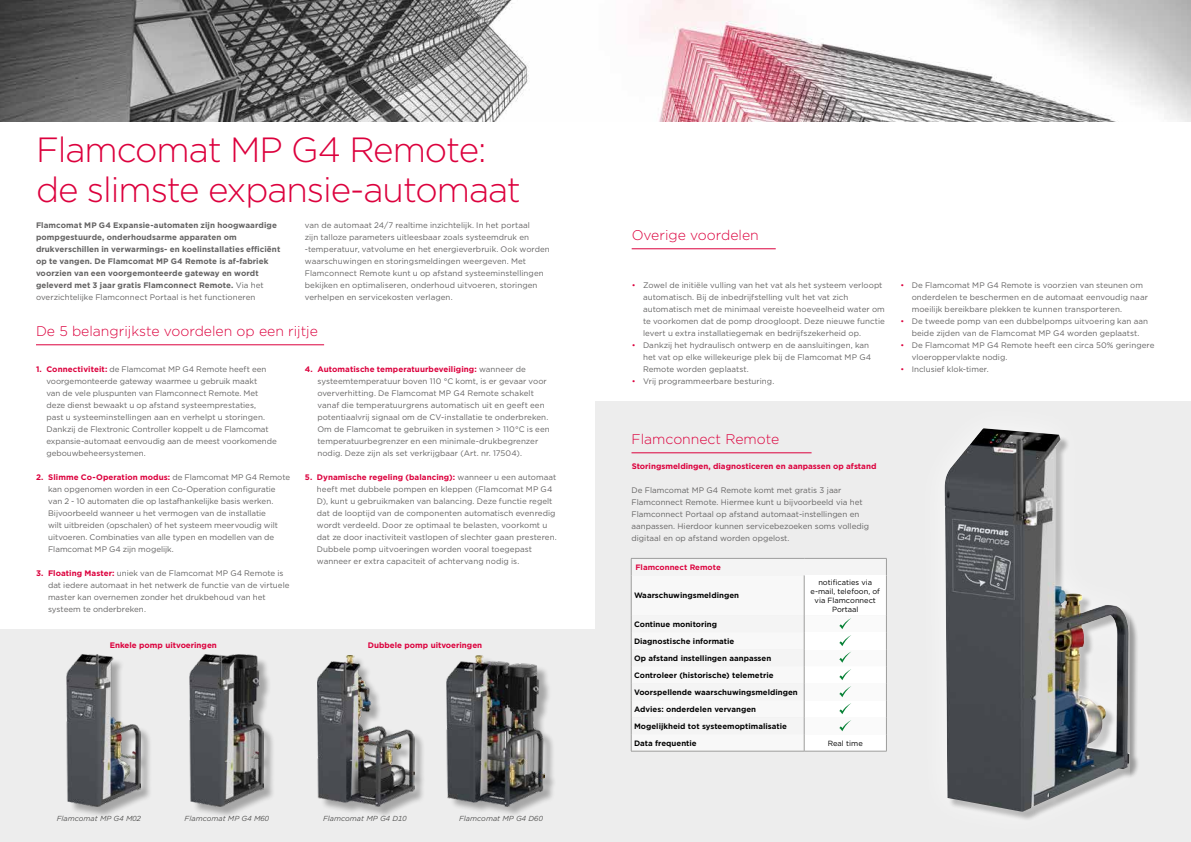
<style>
.page{position:relative;width:1191px;height:842px;background:#fff}
.page>*{position:absolute;margin:0;border:0;box-sizing:border-box;transform-origin:0 0}
.t1{font:300 35px/40px "Gotham";letter-spacing:-.03em;color:#dc013d}
.t2{font:300 14px "Gotham";color:#dc013d}
.t3{font:8px/12px "Gotham";color:#646363}
.t4{font:700 8px/12px "Gotham";letter-spacing:.01em;color:#646363}
.t5{font:700 8px "Gotham";color:#dc013d}
.t6{font:700 7.5px "Gotham Office";color:#000}
.t7{font:7.5px/9px "Gotham";color:#000;text-align:center}
.t8{font:700 7.5px "Gotham Office";color:#dc013d}
.t9{font:italic 7px "Gotham Office";color:#3c3c3b}
.s1{font-weight:400}
.s2{font-weight:700;color:#dc013d}
.s3{color:#dc013d}
</style>
<div class="page">
<div style="left:595px;top:401px;width:596px;height:441px;background:#ededed"></div>
<div style="left:0;top:630px;width:595px;height:212px;background:#ededed"></div>
<hr style="left:36px;top:345px;width:288px;height:1px;background:#dc013d">
<hr style="left:631px;top:453px;width:180px;height:1px;background:#dc013d">
<img style="left:0;top:0;width:1191px;height:122px">
<div style="left:946px;top:430px;width:193px;height:392px;background:#000;opacity:.35"></div>
<div style="left:914px;top:401px;width:215px;height:429px;background:#ededed"></div>
<img style="left:944px;top:428px;width:185px;height:384px">
<hr style="left:631px;top:558px;width:173px;height:1px;background:#9d9d9c">
<hr style="left:804px;top:558px;width:82px;height:1px;background:#9d9d9c">
<hr style="left:631px;top:751px;width:173px;height:1px;background:#9d9d9c">
<hr style="left:804px;top:751px;width:82px;height:1px;background:#9d9d9c">
<div style="left:631px;top:559px;width:256px;height:192px;background:#f8f8f8"></div>
<div style="left:68px;top:656px;width:84px;height:162px;background:#000;opacity:.3"></div>
<img style="left:66px;top:654px;width:74px;height:152px">
<div style="left:192px;top:656px;width:84px;height:162px;background:#000;opacity:.3"></div>
<img style="left:190px;top:654px;width:74px;height:152px">
<div style="left:319px;top:657px;width:107px;height:161px;background:#000;opacity:.3"></div>
<img style="left:318px;top:655px;width:96px;height:151px">
<div style="left:448px;top:657px;width:108px;height:161px;background:#000;opacity:.3"></div>
<img style="left:447px;top:655px;width:97px;height:151px">
<hr style="left:631px;top:249px;width:144px;height:1px;background:#dc013d">
<h1 class="t1" style="left:36px;top:129px;width:486px">Flamcomat MP G4 Remote: de slimste expansie-automaat</h1>
<p class="t4" style="left:36px;top:219px;width:246px">Flamcomat MP G4 Expansie-automaten zijn hoogwaardige pompgestuurde, onderhoudsarme apparaten om drukverschillen in verwarmings- en koelinstallaties efficiënt op te vangen. De Flamcomat MP G4 Remote is af-fabriek voorzien van een voorgemonteerde gateway en wordt geleverd met 3 jaar gratis Flamconnect Remote. <span class="s1">Via het overzichtelijke Flamconnect Portaal is het functioneren</span></p>
<p class="t3" style="left:305px;top:219px;width:246px">van de automaat 24/7 realtime inzichtelijk. In het portaal<br>zijn talloze parameters uitleesbaar zoals systeemdruk en -temperatuur, vatvolume en het energieverbruik. Ook worden waarschuwingen en storingsmeldingen weergeven. Met Flamconnect Remote kunt u op afstand systeeminstellingen bekijken en optimaliseren, onderhoud uitvoeren, storingen verhelpen en servicekosten verlagen.</p>
<h2 class="t2" style="left:36px;top:322px;width:283px">De 5 belangrijkste voordelen op een rijtje</h2>
<p class="t3" style="left:46px;top:363px;width:232px;text-indent:-10px"><span class="s2">1. Connectiviteit:</span> de Flamcomat MP G4 Remote heeft een voorgemonteerde gateway waarmee u gebruik maakt<br>van de vele pluspunten van Flamconnect Remote. Met deze dienst bewaakt u op afstand systeemprestaties,<br>past u systeeminstellingen aan en verhelpt u storingen.<br>Dankzij de Flextronic Controller koppelt u de Flamcomat expansie-automaat eenvoudig aan de meest voorkomende gebouwbeheersystemen.</p>
<p class="t3" style="left:48px;top:471px;width:243px;text-indent:-12px"><span class="s2">2. Slimme Co-Operation modus:</span> de Flamcomat MP G4 Remote kan opgenomen worden in een Co-Operation configuratie van 2 - 10 automaten die op lastafhankelijke basis werken.<br>Bijvoorbeeld wanneer u het vermogen van de installatie<br>wilt uitbreiden (opschalen) of het systeem meervoudig wilt uitvoeren. Combinaties van alle typen en modellen van de Flamcomat MP G4 zijn mogelijk.</p>
<p class="t3" style="left:48px;top:567px;width:243px;text-indent:-12px"><span class="s2">3. Floating Master:</span> uniek van de Flamcomat MP G4 Remote is dat iedere automaat in het netwerk de functie van de virtuele master kan overnemen zonder het drukbehoud van het systeem te onderbreken.</p>
<p class="t3" style="left:317px;top:363px;width:234px;text-indent:-13px"><span class="s2">4. Automatische temperatuurbeveiliging:</span> wanneer de systeemtemperatuur boven 110 °C komt, is er gevaar voor oververhitting. De Flamcomat MP G4 Remote schakelt vanaf die temperatuurgrens automatisch uit en geeft een potentiaalvrij signaal om de CV-installatie te onderbreken.<br>Om de Flamcomat te gebruiken in systemen &gt; 110°C is een temperatuurbegrenzer en een minimale-drukbegrenzer nodig. Deze zijn als set verkrijgbaar (Art. nr. 17504).</p>
<p class="t3" style="left:317px;top:471px;width:241px;text-indent:-12px"><span class="s2">5. Dynamische regeling (balancing):</span> wanneer u een automaat heeft met dubbele pompen en kleppen (Flamcomat MP G4<br>D), kunt u gebruikmaken van balancing. Deze functie regelt dat de looptijd van de componenten automatisch evenredig wordt verdeeld. Door ze optimaal te belasten, voorkomt u dat ze door inactiviteit vastlopen of slechter gaan presteren.<br>Dubbele pomp uitvoeringen worden vooral toegepast wanneer er extra capaciteit of achtervang nodig is.</p>
<p class="t5" style="left:110px;top:640px;width:109px">Enkele pomp uitvoeringen</p>
<p class="t5" style="left:368px;top:640px;width:116px">Dubbele pomp uitvoeringen</p>
<p class="t9" style="left:57px;top:813px;width:86px">Flamcomat MP G4 M02</p>
<p class="t9" style="left:185px;top:813px;width:86px">Flamcomat MP G4 M60</p>
<p class="t9" style="left:323px;top:813px;width:85px">Flamcomat MP G4 D10</p>
<p class="t9" style="left:459px;top:813px;width:85px">Flamcomat MP G4 D60</p>
<h2 class="t2" style="left:631px;top:226px;width:129px">Overige voordelen</h2>
<p class="t3" style="left:643px;top:279px;width:243px;text-indent:-11px"><span class="s3">•</span> Zowel de initiële vulling van het vat als het systeem verloopt automatisch. Bij de inbedrijfstelling vult het vat zich automatisch met de minimaal vereiste hoeveelheid water om te voorkomen dat de pomp droogloopt. Deze nieuwe functie levert u extra installatiegemak en bedrijfszekerheid op.</p>
<p class="t3" style="left:643px;top:339px;width:229px;text-indent:-11px"><span class="s3">•</span> Dankzij het hydraulisch ontwerp en de aansluitingen, kan het vat op elke willekeurige plek bij de Flamcomat MP G4<br>Remote worden geplaatst.</p>
<p class="t3" style="left:631px;top:375px;width:144px"><span class="s3">•</span> Vrij programmeerbare besturing.</p>
<p class="t3" style="left:911px;top:279px;width:238px;text-indent:-11px"><span class="s3">•</span> De Flamcomat MP G4 Remote is voorzien van steunen om onderdelen te beschermen en de automaat eenvoudig naar moeilijk bereikbare plekken te kunnen transporteren.</p>
<p class="t3" style="left:900px;top:315px;width:249px;text-align:center"><span class="s3">•</span> De tweede pomp van een dubbelpomps uitvoering kan aan beide zijden van de Flamcomat MP G4 worden geplaatst.</p>
<p class="t3" style="left:911px;top:339px;width:244px;text-indent:-11px"><span class="s3">•</span> De Flamcomat MP G4 Remote heeft een circa 50% geringere vloeroppervlakte nodig.</p>
<p class="t3" style="left:900px;top:363px;width:90px"><span class="s3">•</span> Inclusief klok-timer.</p>
<h2 class="t2" style="left:631px;top:430px;width:149px">Flamconnect Remote</h2>
<p class="t5" style="left:631px;top:461px;width:246px">Storingsmeldingen, diagnosticeren en aanpassen op afstand</p>
<p class="t3" style="left:631px;top:484px;width:239px">De Flamcomat MP G4 Remote komt met gratis 3 jaar Flamconnect Remote. Hiermee kunt u bijvoorbeeld via het Flamconnect Portaal op afstand automaat-instellingen en aanpassen. Hierdoor kunnen servicebezoeken soms volledig digitaal en op afstand worden opgelost.</p>
<p class="t8" style="left:635px;top:562px;width:87px">Flamconnect Remote</p>
<p class="t6" style="left:634px;top:590px;width:106px">Waarschuwingsmeldingen</p>
<p class="t7" style="left:810px;top:577px;width:71px">notificaties via e-mail, telefoon, of via Flamconnect<br>Portaal</p>
<p class="t6" style="left:634px;top:619px;width:84px">Continue monitoring</p>
<p class="t6" style="left:634px;top:636px;width:102px">Diagnostische informatie</p>
<p class="t6" style="left:634px;top:653px;width:139px">Op afstand instellingen aanpassen</p>
<p class="t6" style="left:634px;top:670px;width:141px">Controleer (historische) telemetrie</p>
<p class="t6" style="left:634px;top:687px;width:165px">Voorspellende waarschuwingsmeldingen</p>
<p class="t6" style="left:634px;top:704px;width:124px">Advies: onderdelen vervangen</p>
<p class="t6" style="left:634px;top:721px;width:154px">Mogelijkheid tot systeemoptimalisatie</p>
<p class="t6" style="left:634px;top:738px;width:64px">Data frequentie</p>
<p class="t7" style="left:828px;top:738px;width:36px">Real time</p>
</div>
